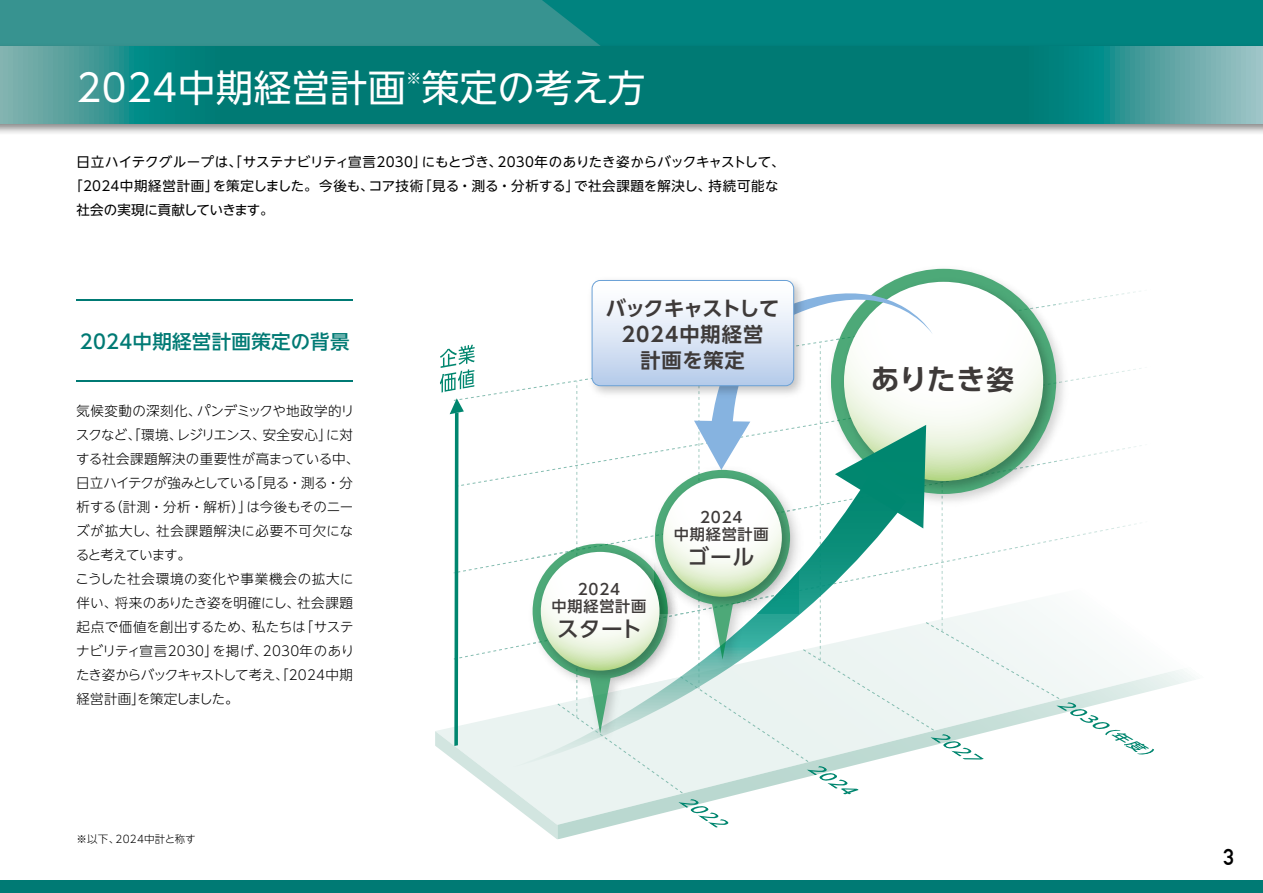
<style>
.page{position:relative;width:1263px;height:893px;background:#fff}
.page>*{position:absolute;margin:0;border:0;box-sizing:border-box;transform-origin:0 0}
.t1{font:37.5px "UD Shin Go NT Pro";letter-spacing:.015em;color:#fff}
.t2{font:700 28.95px "UD Shin Go Pro De";color:#3e3a39}
.t3{font:700 22.5px "DIN Alternate";color:#000}
.t4{font:500 21.6px "UD Shin Go Pro";letter-spacing:.025em;color:#3e3a39}
.t5{font:700 20.25px/26px "UD Shin Go Pro De";letter-spacing:.035em;color:#3e3a39;text-align:center}
.t6{font:500 19.5px "UD Shin Go NT Pro";letter-spacing:.015em;color:#007a74}
.t7{font:15.3px "UD Shin Go NT Pro";color:#fff}
.t8{font:500 15.15px/17.4px "UD Shin Go Pro";letter-spacing:.05em;color:#3e3a39;text-align:center}
.t9{font:300 13.5px/24px "UD Shin Go NT Pro";letter-spacing:.005em;color:#000}
.t10{font:13.5px "UD Shin Go NT Pro";letter-spacing:.01em;color:#000}
.t11{font:13.5px "UD Shin Go NT Pro";letter-spacing:-.015em;color:#000}
.t12{font:300 10.5px "UD Shin Go NT Pro";letter-spacing:.02em;color:#000}
.s1{font-size:27.45px}
</style>
<div class="page">
<div style="left:510px;top:0;width:753px;height:65px;background:#00837f"></div>
<div style="left:0;top:0;width:597px;height:43px;background:#379390"></div>
<div style="left:0;top:43px;width:1263px;height:93px;background:#000;opacity:.5"></div>
<svg style="left:0;top:47px;width:1263px;height:76px;background:#158580"></svg>
<div style="left:0;top:880px;width:1263px;height:13px;background:#007a74"></div>
<img style="left:894px;top:274px;width:100px;height:6px">
<svg style="left:435px;top:280px;width:719px;height:559px"></svg>
<img style="left:655px;top:470px;width:143px;height:143px">
<svg style="left:663px;top:478px;width:119px;height:119px"></svg>
<hr style="left:77px;top:381px;width:276px;height:1px;background:#007a74">
<hr style="left:77px;top:300px;width:276px;height:1px;background:#007a74">
<h1 class="t1" style="left:77px;top:58px;width:570px">2024中期経営計画策定の考え方</h1>
<p class="t7" style="left:406px;top:66px;width:17px">※</p>
<p class="t10" style="left:76px;top:151px;width:710px">日立ハイテクグループは、「サステナビリティ宣言2030」にもとづき、2030年のありたき姿からバックキャストして、</p>
<p class="t10" style="left:69px;top:175px;width:711px">「2024中期経営計画」を策定しました。今後も、コア技術「見る・測る・分析する」で社会課題を解決し、持続可能な</p>
<p class="t11" style="left:77px;top:199px;width:199px">社会の実現に貢献していきます。</p>
<h3 class="t6" style="left:80px;top:326px;width:271px">2024中期経営計画策定の背景</h3>
<p class="t9" style="left:76px;top:398px;width:285px">気候変動の深刻化、パンデミックや地政学的リスクなど、「環境、レジリエンス、安全安心」に対する社会課題解決の重要性が高まっている中、日立ハイテクが強みとしている「見る・測る・分析する(計測・分析・解析)」は今後もそのニーズが拡大し、社会課題解決に必要不可欠になると考えています。<br>こうした社会環境の変化や事業機会の拡大に伴い、将来のありたき姿を明確にし、社会課題起点で価値を創出するため、私たちは「サステナビリティ宣言2030」を掲げ、2030年のありたき姿からバックキャストして考え、「2024中期経営計画」を策定しました。</p>
<p class="t12" style="left:77px;top:831px;width:120px">※以下、2024中計と称す</p>
<h3 class="t5" style="left:606px;top:295px;width:175px">バックキャストして<br>2024中期経営<br>計画を策定</h3>
<p class="t8" style="left:552px;top:580px;width:96px">2024<br>中期経営計画</p>
<h3 class="t4" style="left:557px;top:611px;width:86px">スタート</h3>
<p class="t8" style="left:674px;top:508px;width:96px">2024<br>中期経営計画</p>
<h3 class="t4" style="left:687px;top:539px;width:69px">ゴール</h3>
<h2 class="t2" style="left:871px;top:356px;width:144px">ありたき<span class="s1">姿</span></h2>
<h3 class="t3" style="left:1223px;top:840px;width:12px">3</h3>
</div>
